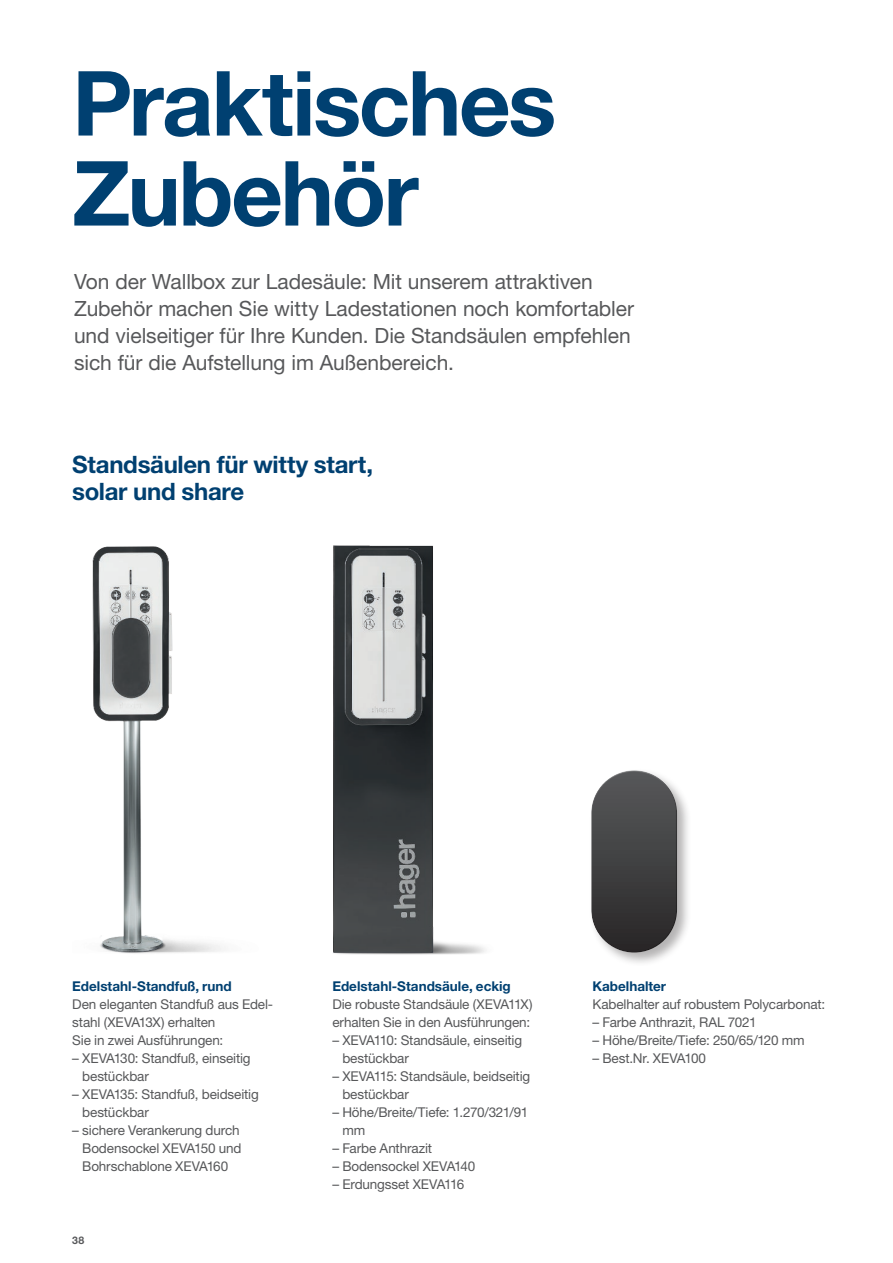
<style>
.page{position:relative;width:893px;height:1263px;background:#fff}
.page>*{position:absolute;margin:0;border:0;box-sizing:border-box;transform-origin:0 0}
.hager_Headline_48pt{font:700 90px/90px "Helvetica Neue LTW1 G";letter-spacing:-.025em;color:#004071}
.hager_Headline_16pt{font:700 24px/27px "Helvetica Neue LTW1 G";letter-spacing:-.01em;color:#004071}
.hager_Teaser_text_14{font:21px/27px "Helvetica Neue LTW1 G";letter-spacing:-.005em;color:#57585a}
.hager_Copy_text_9pt{font:13.5px/18px "Helvetica Neue LTW1 G";letter-spacing:-.01em;color:#57585a}
.hager_Copy_text_9pt-2{font:700 13.5px "Helvetica Neue LTW1 G";color:#004071}
.t1{font:700 10.5px "Helvetica Neue LTW1 G";color:#57585a}
</style>
<div class="page">
<img style="left:92px;top:546px;width:130px;height:408px">
<img style="left:333px;top:545px;width:153px;height:410px">
<div style="left:589px;top:768px;width:102px;height:199px;background:#231f20;opacity:.34"></div>
<div style="left:589px;top:768px;width:85px;height:161px;background:#fff;opacity:.75"></div>
<div style="left:593px;top:784px;width:84px;height:169px;background:#231f20;opacity:.75"></div>
<p class="hager_Headline_48pt" style="left:72px;top:58px;width:486px">Praktisches<br>Zubehör</p>
<p class="hager_Teaser_text_14" style="left:74px;top:267px;width:562px">Von der Wallbox zur Ladesäule: Mit unserem attraktiven Zubehör machen Sie witty Ladestationen noch komfortabler und vielseitiger für Ihre Kunden. Die Standsäulen empfehlen sich für die Aufstellung im Außenbereich.</p>
<p class="hager_Headline_16pt" style="left:72px;top:451px;width:302px">Standsäulen für witty start, solar und share</p>
<p class="hager_Copy_text_9pt-2" style="left:72px;top:977px;width:161px">Edelstahl-Standfuß, rund</p>
<p class="hager_Copy_text_9pt" style="left:72px;top:995px;width:202px">Den eleganten Standfuß aus Edel&shy;stahl (XEVA13X) erhalten</p>
<p class="hager_Copy_text_9pt" style="left:72px;top:1031px;width:152px">Sie in zwei Ausführungen:</p>
<p class="hager_Copy_text_9pt" style="left:82px;top:1049px;width:170px;text-indent:-10px">– XEVA130: Standfuß, einseitig bestückbar</p>
<p class="hager_Copy_text_9pt" style="left:82px;top:1085px;width:178px;text-indent:-10px">– XEVA135: Standfuß, beidseitig bestückbar</p>
<p class="hager_Copy_text_9pt" style="left:82px;top:1121px;width:161px;text-indent:-10px">– sichere Verankerung durch<br>Bodensockel XEVA150 und<br>Bohrschablone XEVA160</p>
<p class="t1" style="left:72px;top:1233px;width:14px">38</p>
<p class="hager_Copy_text_9pt-2" style="left:332px;top:977px;width:180px">Edelstahl-Standsäule, eckig</p>
<p class="hager_Copy_text_9pt" style="left:332px;top:995px;width:202px">Die robuste Standsäule (XEVA11X) erhalten Sie in den Ausführungen:</p>
<p class="hager_Copy_text_9pt" style="left:342px;top:1031px;width:181px;text-indent:-10px">– XEVA110: Standsäule, einseitig bestückbar</p>
<p class="hager_Copy_text_9pt" style="left:342px;top:1067px;width:189px;text-indent:-10px">– XEVA115: Standsäule, beidseitig bestückbar</p>
<p class="hager_Copy_text_9pt" style="left:342px;top:1103px;width:187px;text-indent:-10px">– Höhe/Breite/Tiefe: 1.270/321/91 mm</p>
<p class="hager_Copy_text_9pt" style="left:332px;top:1139px;width:101px">– Farbe Anthrazit</p>
<p class="hager_Copy_text_9pt" style="left:332px;top:1157px;width:145px">– Bodensockel XEVA140</p>
<p class="hager_Copy_text_9pt" style="left:332px;top:1175px;width:134px">– Erdungsset XEVA116</p>
<p class="hager_Copy_text_9pt-2" style="left:592px;top:977px;width:75px">Kabelhalter</p>
<p class="hager_Copy_text_9pt" style="left:592px;top:995px;width:234px">Kabelhalter auf robustem Polycarbonat:</p>
<p class="hager_Copy_text_9pt" style="left:592px;top:1013px;width:166px">– Farbe Anthrazit, RAL 7021</p>
<p class="hager_Copy_text_9pt" style="left:592px;top:1031px;width:214px">– Höhe/Breite/Tiefe: 250/65/120 mm</p>
<p class="hager_Copy_text_9pt" style="left:592px;top:1049px;width:115px">– Best.Nr. XEVA100</p>
</div>
